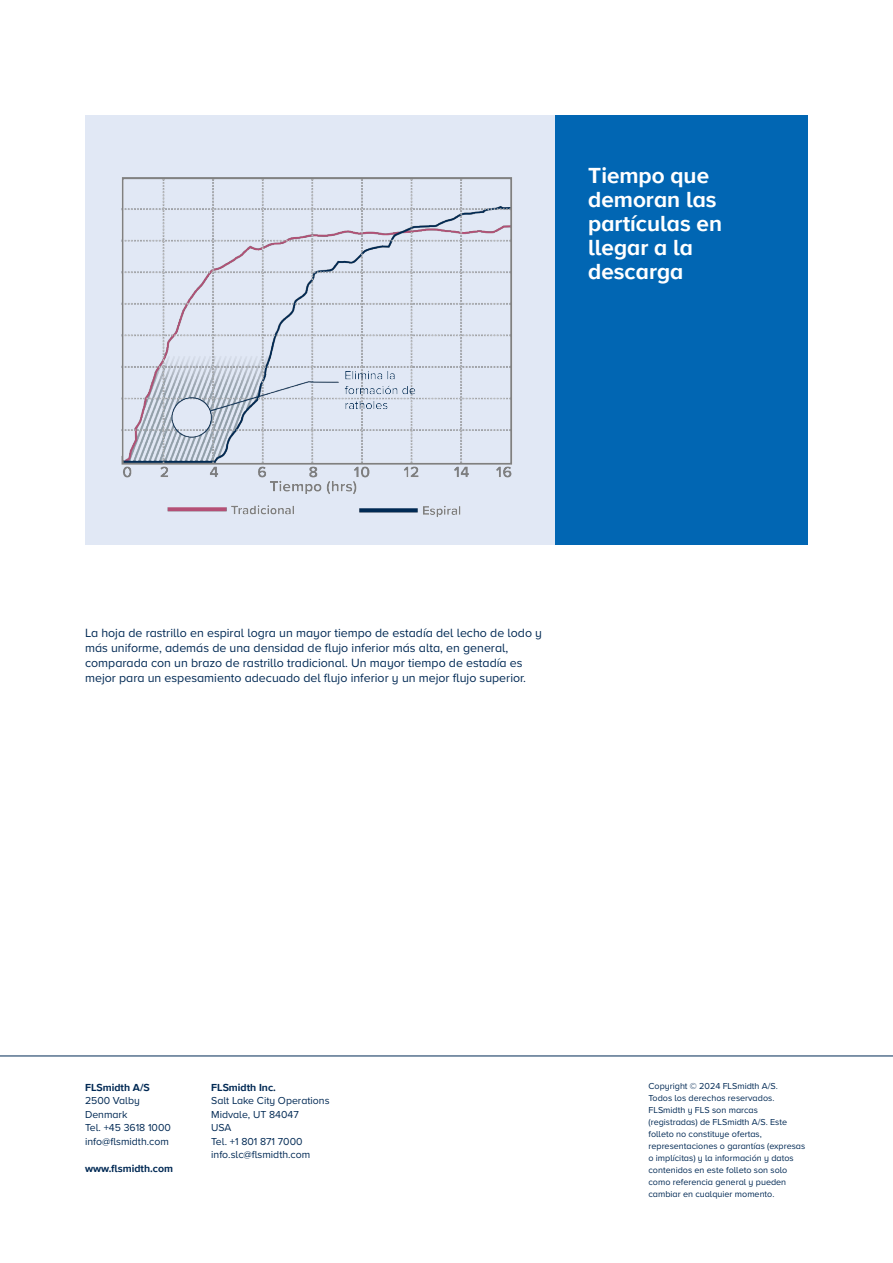
<style>
.page{position:relative;width:893px;height:1263px;background:#fff}
.page>*{position:absolute;margin:0;border:0;box-sizing:border-box;transform-origin:0 0}
.Middle_heading{font:700 22.5px/24px "Proxima Nova";color:#fff}
.Lead_paragraph{font:12.3px/15px "Proxima Nova";color:#002954}
.Address_Regular{font:10.5px "Proxima Nova";color:#002954}
.Address_Bold{font:700 10.5px "Proxima Nova";color:#002954}
.Copyright_text{font:9px/12px "Proxima Nova";color:#002954}
</style>
<div class="page">
<div style="left:85px;top:116px;width:471px;height:429px;background:#e1e8f5"></div>
<hr style="left:0;top:1056px;width:893px;height:1px;background:#002954">
<div style="left:556px;top:116px;width:252px;height:429px;background:#0166b3"></div>
<img style="left:121px;top:177px;width:392px;height:340px">
<p class="Middle_heading" style="left:588px;top:163px;width:135px">Tiempo que demoran las partículas en llegar a la descarga</p>
<p class="Lead_paragraph" style="left:85px;top:625px;width:459px">La hoja de rastrillo en espiral logra un mayor tiempo de estadía del lecho de lodo y más uniforme, además de una densidad de flujo inferior más alta, en general, comparada con un brazo de rastrillo tradicional. Un mayor tiempo de estadía es mejor para un espesamiento adecuado del flujo inferior y un mejor flujo superior.</p>
<p class="Address_Bold" style="left:85px;top:1079px;width:66px">FLSmidth A/S</p>
<p class="Address_Regular" style="left:85px;top:1093px;width:56px">2500 Valby</p>
<p class="Address_Regular" style="left:85px;top:1106px;width:44px">Denmark</p>
<p class="Address_Regular" style="left:85px;top:1120px;width:87px">Tel. +45 3618 1000</p>
<p class="Address_Regular" style="left:85px;top:1133px;width:85px">info@flsmidth.com</p>
<p class="Address_Bold" style="left:85px;top:1160px;width:90px">www.flsmidth.com</p>
<p class="Address_Bold" style="left:211px;top:1079px;width:66px">FLSmidth Inc.</p>
<p class="Address_Regular" style="left:211px;top:1093px;width:120px">Salt Lake City Operations</p>
<p class="Address_Regular" style="left:211px;top:1106px;width:89px">Midvale, UT 84047</p>
<p class="Address_Regular" style="left:211px;top:1120px;width:22px">USA</p>
<p class="Address_Regular" style="left:211px;top:1133px;width:93px">Tel. +1 801 871 7000</p>
<p class="Address_Regular" style="left:211px;top:1147px;width:101px">info.slc@flsmidth.com</p>
<p class="Copyright_text" style="left:648px;top:1080px;width:158px">Copyright © 2024 FLSmidth A/S.<br>Todos los derechos reservados.<br>FLSmidth y FLS son marcas (registradas) de FLSmidth A/S. Este folleto no constituye ofertas, representaciones o garantías (expresas o implícitas) y la información y datos contenidos en este folleto son solo como referencia general y pueden cambiar en cualquier momento.</p>
</div>
